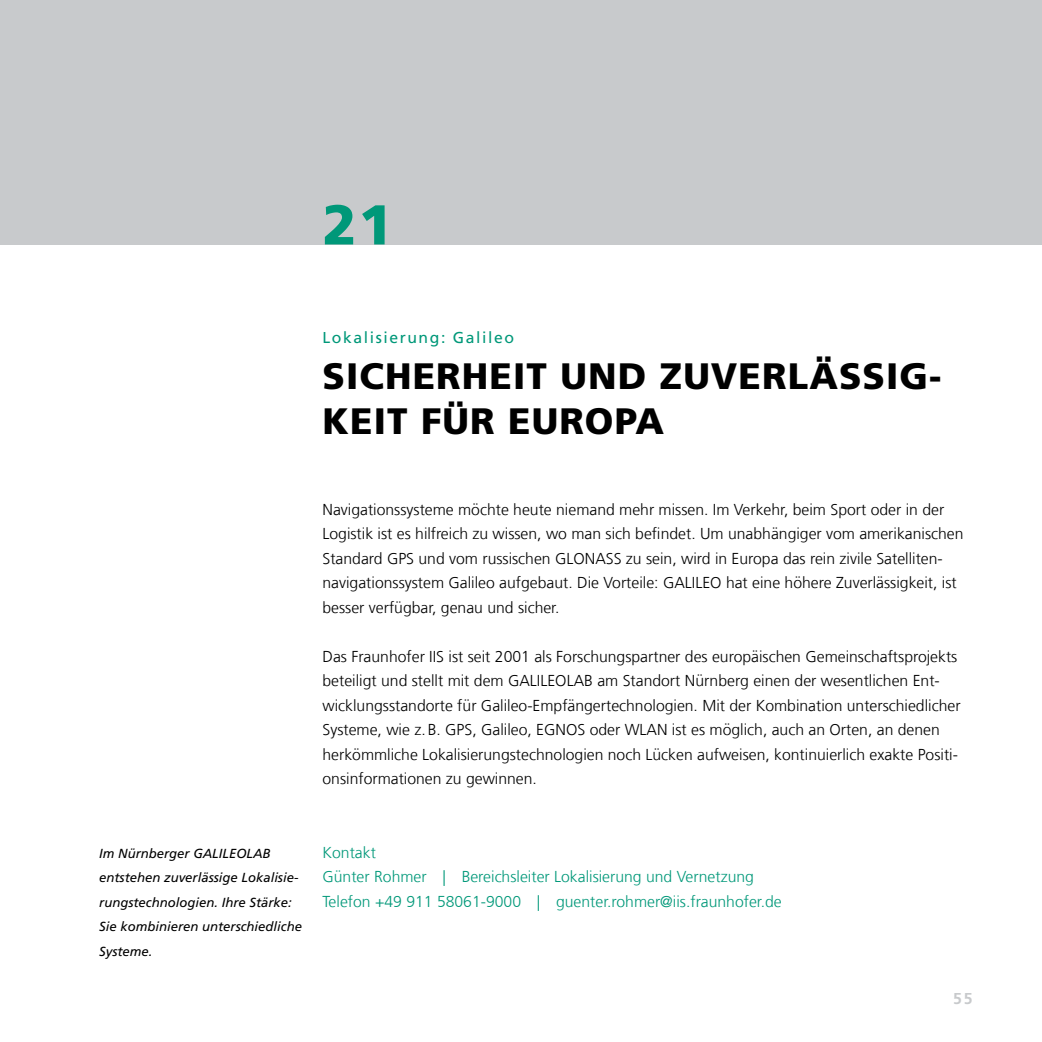
<style>
.page{position:relative;width:1042px;height:1042px;background:#fff}
.page>*{position:absolute;margin:0;border:0;box-sizing:border-box;transform-origin:0 0}
.t1{font:900 56px "Frutiger LT Com";color:#009879}
.t2{font:900 36.75px/45.5px "Frutiger LT Com";letter-spacing:.03em;color:#000}
.t3{font:300 15.75px/24.5px "Frutiger LT Com";color:#000}
.t4{font:300 15.75px/24.5px "Frutiger LT Com";color:#009879}
.t5{font:15.75px "Frutiger LT Com";letter-spacing:.1em;color:#009879}
.t6{font:700 15.75px "Frutiger LT Com";color:#c8cacc}
.t7{font:italic 13.12px/24.5px "Frutiger LT Com";color:#000}
</style>
<div class="page">
<div style="left:0;top:0;width:1042px;height:245px;background:#c8cacc"></div>
<h1 class="t1" style="left:322px;top:191px;width:72px">21</h1>
<p class="t5" style="left:322px;top:328px;width:193px">Lokalisierung: Galileo</p>
<h2 class="t2" style="left:322px;top:353px;width:620px">SICHERHEIT UND ZUVERLÄSSIG-<br>KEIT FÜR EUROPA</h2>
<p class="t3" style="left:322px;top:497px;width:642px">Navigationssysteme möchte heute niemand mehr missen. Im Verkehr, beim Sport oder in der Logistik ist es hilfreich zu wissen, wo man sich befindet. Um unabhängiger vom amerikanischen Standard GPS und vom russischen GLONASS zu sein, wird in Europa das rein zivile Satelliten&shy;navigationssystem Galileo aufgebaut. Die Vorteile: GALILEO hat eine höhere Zuverlässigkeit, ist besser verfügbar, genau und sicher.</p>
<p class="t3" style="left:322px;top:644px;width:639px">Das Fraunhofer IIS ist seit 2001 als Forschungspartner des europäischen Gemeinschaftsprojekts beteiligt und stellt mit dem GALILEOLAB am Standort Nürnberg einen der wesentlichen Ent&shy;wicklungsstandorte für Galileo-Empfängertechnologien. Mit der Kombination unterschiedlicher Systeme, wie z.B. GPS, Galileo, EGNOS oder WLAN ist es möglich, auch an Orten, an denen herkömmliche Lokalisierungstechnologien noch Lücken aufweisen, kontinuierlich exakte Positi&shy;onsinformationen zu gewinnen.</p>
<p class="t7" style="left:99px;top:841px;width:204px">Im Nürnberger GALILEOLAB entstehen zuverlässige Lokalisie&shy;rungstechnologien. Ihre Stärke:<br>Sie kombinieren unterschiedliche<br>Systeme.</p>
<p class="t4" style="left:322px;top:840px;width:461px">Kontakt<br>Günter Rohmer | Bereichsleiter Lokalisierung und Vernetzung<br>Telefon +49 911 58061-9000 | guenter.rohmer@iis.fraunhofer.de</p>
<p class="t6" style="left:953px;top:989px;width:21px">55</p>
</div>
